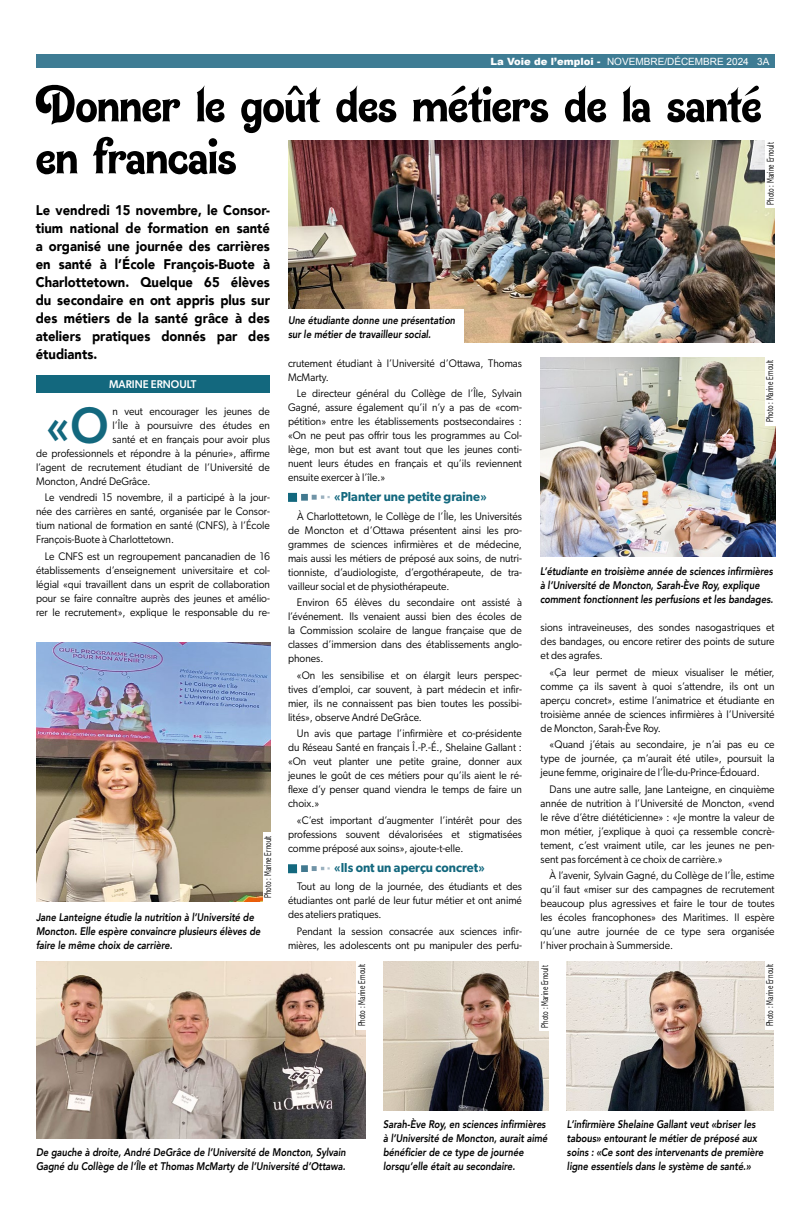
<style>
.page{position:relative;width:810px;height:1224px;background:#fff}
.page>*{position:absolute;margin:0;border:0;box-sizing:border-box;transform-origin:0 0}
.t1{font:64.2px/52px "Boogie Boys";letter-spacing:-.005em;color:#000}
.t2{font:500 51.6px "Gibson";color:#13687e;scale:.94 1}
.t3{font:900 14px/18px "Avenir";color:#000;text-align:justify;scale:.93 1}
.t4{font:600 13px "Gibson";color:#13687e;scale:.95 1}
.t5{font:500 11.2px "Gibson";color:#fff;scale:.96 1}
.t6{font:11px/14px "Gibson";color:#000;text-align:justify;scale:.94 1}
.t7{font:italic 800 11px/14px "Avenir";letter-spacing:-.005em;color:#000;scale:.85 1}
.t8{font:10px "Arial";color:#fff}
.t9{font:300 condensed 9.9px "Abadi";letter-spacing:-.005em;color:#000;scale:.85 1}
.s1{font-weight:900}
</style>
<div class="page">
<div style="left:36px;top:54px;width:739px;height:14px;background:#3e7c94"></div>
<div style="left:36px;top:376px;width:234px;height:17px;background:#13687e"></div>
<img style="left:541px;top:358px;width:234px;height:198px">
<img style="left:288px;top:140px;width:487px;height:203px">
<img style="left:36px;top:643px;width:235px;height:258px">
<img style="left:36px;top:962px;width:330px;height:176px">
<img style="left:383px;top:962px;width:166px;height:149px">
<img style="left:567px;top:962px;width:207px;height:149px">
<div style="left:281px;top:309px;width:183px;height:34px;background:#fff"></div>
<div style="left:765px;top:139px;width:13px;height:69px;background:#fff"></div>
<div style="left:765px;top:356px;width:12px;height:69px;background:#fff"></div>
<div style="left:765px;top:960px;width:12px;height:70px;background:#fff"></div>
<div style="left:540px;top:962px;width:12px;height:69px;background:#fff"></div>
<div style="left:263px;top:832px;width:12px;height:69px;background:#fff"></div>
<div style="left:357px;top:960px;width:12px;height:70px;background:#fff"></div>
<div style="left:301px;top:494px;width:7px;height:7px;background:#41798f"></div>
<svg style="left:312px;top:495px;width:18px;height:5px"></svg>
<div style="left:288px;top:493px;width:9px;height:9px;background:#13687e"></div>
<div style="left:301px;top:865px;width:7px;height:7px;background:#41798f"></div>
<svg style="left:312px;top:866px;width:18px;height:5px"></svg>
<div style="left:288px;top:864px;width:9px;height:9px;background:#13687e"></div>
<p class="t8" style="left:490px;top:55px;width:281px"><span class="s1">La Voie de l’emploi -</span> NOVEMBRE/DÉCEMBRE 2024 3A</p>
<h1 class="t1" style="left:36px;top:86px;width:728px">Donner le goût des métiers de la santé en francais</h1>
<p class="t9" style="left:765px;top:205px;width:75px;rotate:-90deg">Photo : Marine Ernoult</p>
<p class="t3" style="left:36px;top:201px;width:253px">Le vendredi 15 novembre, le Consor&shy;tium national de formation en santé a organisé une journée des carrières en santé à l’École François-Buote à Charlottetown. Quelque 65 élèves du secondaire en ont appris plus sur des métiers de la santé grâce à des ateliers pratiques donnés par des étudiants.</p>
<p class="t5" style="left:109px;top:377px;width:93px">MARINE ERNOULT</p>
<p class="t7" style="left:288px;top:313px;width:198px">Une étudiante donne une présentation sur le métier de travailleur social.</p>
<p class="t6" style="left:288px;top:356px;width:250px">crutement étudiant à l’Université d’Ottawa, Thomas<br>McMarty.</p>
<p class="t6" style="left:288px;top:386px;width:250px;text-indent:9px">Le directeur général du Collège de l’Île, Sylvain Gagné, assure également qu’il n’y a pas de «com&shy;pétition» entre les établissements postsecondaires : «On ne peut pas offrir tous les programmes au Col&shy;lège, mon but est avant tout que les jeunes conti&shy;nuent leurs études en français et qu’ils reviennent ensuite exercer à l’île.»</p>
<p class="t4" style="left:334px;top:489px;width:163px">«Planter une petite graine»</p>
<p class="t6" style="left:288px;top:509px;width:250px;text-indent:9px">À Charlottetown, le Collège de l’Île, les Universités de Moncton et d’Ottawa présentent ainsi les pro&shy;grammes de sciences infirmières et de médecine, mais aussi les métiers de préposé aux soins, de nutri&shy;tionniste, d’audiologiste, d’ergothérapeute, de tra&shy;vailleur social et de physiothérapeute.</p>
<p class="t6" style="left:288px;top:595px;width:250px;text-indent:9px">Environ 65 élèves du secondaire ont assisté à l’événement. Ils venaient aussi bien des écoles de la Commission scolaire de langue française que de classes d’immersion dans des établissements anglo&shy;phones.</p>
<p class="t6" style="left:288px;top:668px;width:250px;text-indent:9px">«On les sensibilise et on élargit leurs perspec&shy;tives d’emploi, car souvent, à part médecin et infir&shy;mier, ils ne connaissent pas bien toutes les possibi&shy;lités», observe André DeGrâce.</p>
<p class="t6" style="left:288px;top:726px;width:250px;text-indent:9px">Un avis que partage l’infirmière et co-présidente du Réseau Santé en français Î.-P.-É., Shelaine Gallant : «On veut planter une petite graine, donner aux jeunes le goût de ces métiers pour qu’ils aient le ré&shy;flexe d’y penser quand viendra le temps de faire un choix.»</p>
<p class="t6" style="left:288px;top:813px;width:250px;text-indent:9px">«C’est important d’augmenter l’intérêt pour des professions souvent dévalorisées et stigmatisées comme préposé aux soins», ajoute-t-elle.</p>
<p class="t4" style="left:334px;top:860px;width:161px">«Ils ont un aperçu concret»</p>
<p class="t6" style="left:288px;top:879px;width:250px;text-indent:9px">Tout au long de la journée, des étudiants et des étudiantes ont parlé de leur futur métier et ont animé des ateliers pratiques.</p>
<p class="t6" style="left:288px;top:924px;width:250px;text-align:right">Pendant la session consacrée aux sciences infir&shy;mières, les adolescents ont pu manipuler des perfu-</p>
<p class="t9" style="left:764px;top:422px;width:75px;rotate:-90deg">Photo : Marine Ernoult</p>
<h2 class="t2" style="left:45px;top:394px;width:69px">«O</h2>
<p class="t6" style="left:113px;top:404px;width:169px">n veut encourager les jeunes de</p>
<p class="t6" style="left:113px;top:418px;width:169px">l’Île à poursuivre des études en</p>
<p class="t6" style="left:113px;top:432px;width:169px">santé et en français pour avoir plus</p>
<p class="t6" style="left:36px;top:446px;width:250px">de professionnels et répondre à la pénurie», affirme</p>
<p class="t6" style="left:36px;top:460px;width:250px">l’agent de recrutement étudiant de l’Université de</p>
<p class="t6" style="left:36px;top:474px;width:123px">Moncton, André DeGrâce.</p>
<p class="t6" style="left:36px;top:490px;width:250px;text-indent:9px">Le vendredi 15 novembre, il a participé à la jour&shy;née des carrières en santé, organisée par le Consor&shy;tium national de formation en santé (CNFS), à l’École François-Buote à Charlottetown.</p>
<p class="t6" style="left:36px;top:549px;width:250px;text-indent:9px">Le CNFS est un regroupement pancanadien de 16 établissements d’enseignement universitaire et col&shy;légial «qui travaillent dans un esprit de collaboration pour se faire connaître auprès des jeunes et amélio&shy;rer le recrutement», explique le responsable du re-</p>
<p class="t7" style="left:540px;top:564px;width:276px">L’étudiante en troisième année de sciences infirmières à l’Université de Moncton, Sarah-Ève Roy, explique comment fonctionnent les perfusions et les bandages.</p>
<p class="t6" style="left:541px;top:620px;width:250px">sions intraveineuses, des sondes nasogastriques et des bandages, ou encore retirer des points de suture et des agrafes.</p>
<p class="t6" style="left:541px;top:665px;width:250px;text-indent:9px">«Ça leur permet de mieux visualiser le métier, comme ça ils savent à quoi s’attendre, ils ont un aperçu concret», estime l’animatrice et étudiante en troisième année de sciences infirmières à l’Université de Moncton, Sarah-Ève Roy.</p>
<p class="t6" style="left:541px;top:737px;width:250px;text-indent:9px">«Quand j’étais au secondaire, je n’ai pas eu ce type de journée, ça m’aurait été utile», poursuit la jeune femme, originaire de l’Île-du-Prince-Édouard.</p>
<p class="t6" style="left:541px;top:782px;width:250px;text-indent:9px">Dans une autre salle, Jane Lanteigne, en cinquième année de nutrition à l’Université de Moncton, «vend le rêve d’être diététicienne» : «Je montre la valeur de mon métier, j’explique à quoi ça ressemble concrè&shy;tement, c’est vraiment utile, car les jeunes ne pen&shy;sent pas forcément à ce choix de carrière.»</p>
<p class="t6" style="left:541px;top:868px;width:250px;text-indent:9px">À l’avenir, Sylvain Gagné, du Collège de l’Île, estime qu’il faut «miser sur des campagnes de recrutement beaucoup plus agressives et faire le tour de toutes les écoles francophones» des Maritimes. Il espère qu’une autre journée de ce type sera organisée l’hiver prochain à Summerside.</p>
<p class="t9" style="left:262px;top:898px;width:75px;rotate:-90deg">Photo : Marine Ernoult</p>
<p class="t7" style="left:36px;top:910px;width:266px">Jane Lanteigne étudie la nutrition à l’Université de<br>Moncton. Elle espère convaincre plusieurs élèves de faire le même choix de carrière.</p>
<p class="t9" style="left:356px;top:1026px;width:75px;rotate:-90deg">Photo : Marine Ernoult</p>
<p class="t9" style="left:539px;top:1028px;width:75px;rotate:-90deg">Photo : Marine Ernoult</p>
<p class="t9" style="left:764px;top:1026px;width:75px;rotate:-90deg">Photo : Marine Ernoult</p>
<p class="t7" style="left:36px;top:1146px;width:366px">De gauche à droite, André DeGrâce de l’Université de Moncton, Sylvain<br>Gagné du Collège de l’Île et Thomas McMarty de l’Université d’Ottawa.</p>
<p class="t7" style="left:383px;top:1118px;width:195px">Sarah-Ève Roy, en sciences infirmières à l’Université de Moncton, aurait aimé bénéficier de ce type de journée lorsqu’elle était au secondaire.</p>
<p class="t7" style="left:567px;top:1118px;width:233px">L’infirmière Shelaine Gallant veut «briser les tabous» entourant le métier de préposé aux soins : «Ce sont des intervenants de première ligne essentiels dans le système de santé.»</p>
</div>
